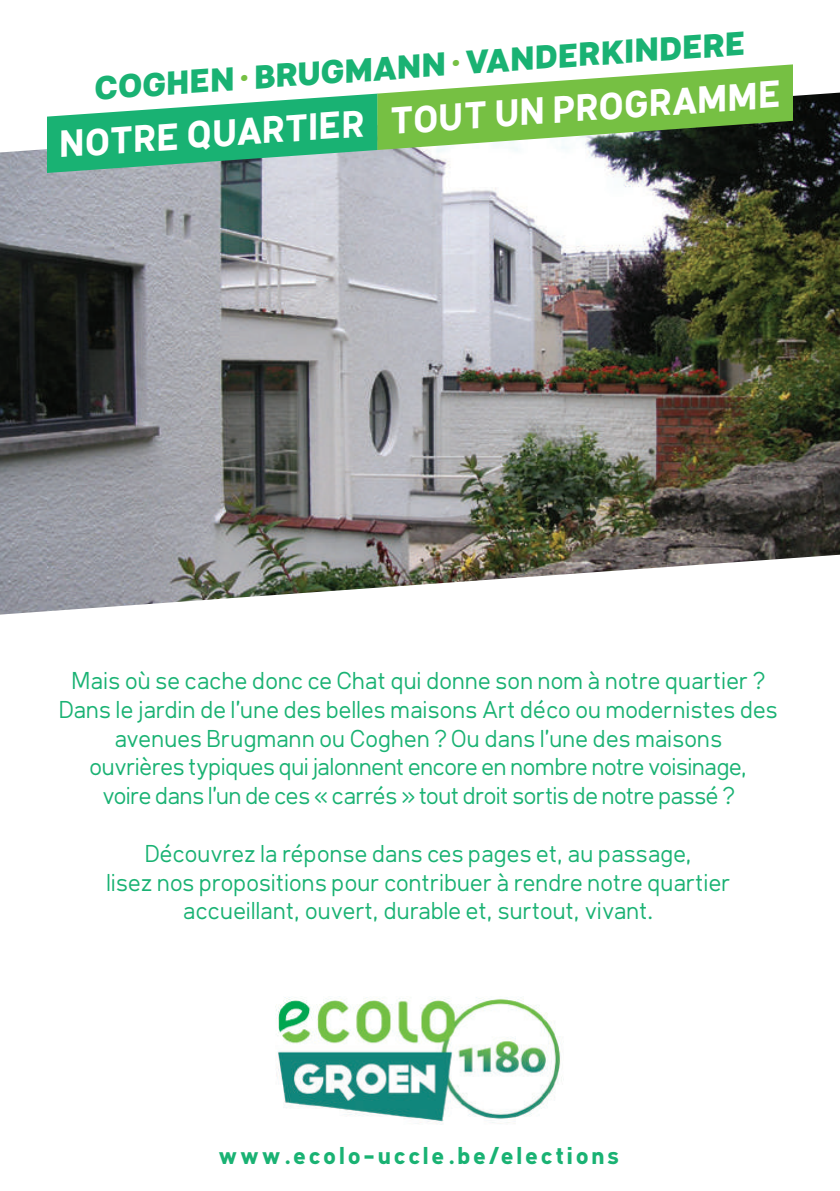
<style>
.page{position:relative;width:840px;height:1191px;background:#fff}
.page>*{position:absolute;margin:0;border:0;box-sizing:border-box;transform-origin:0 0}
.t1{font:700 37.2px "Klima";color:#fff}
.t2{font:800 32.6px "Klima";color:#19b273}
.t3{font:24px/28.8px "Klima";letter-spacing:-.01em;color:#19b273;text-align:center}
.t4{font:700 24px "Klima";letter-spacing:.1em;color:#19b273}
.s1{color:#76c043}
</style>
<div class="page">
<img style="left:0;top:93px;width:839px;height:521px">
<svg style="left:47px;top:64px;width:745px;height:109px"></svg>
<img style="left:275px;top:996px;width:289px;height:129px">
<h2 class="t2" style="left:92px;top:60px;width:653px;rotate:-4deg">COGHEN <span class="s1">·</span> BRUGMANN <span class="s1">·</span> VANDERKINDERE</h2>
<h1 class="t1" style="left:58px;top:110px;width:724px;rotate:-4deg">NOTRE QUARTIER TOUT UN PROGRAMME</h1>
<p class="t3" style="left:60px;top:664px;width:720px">Mais où se cache donc ce Chat qui donne son nom à notre quartier ?<br>Dans le jardin de l’une des belles maisons Art déco ou modernistes des avenues Brugmann ou Coghen ? Ou dans l’une des maisons<br>ouvrières typiques qui jalonnent encore en nombre notre voisinage,<br>voire dans l’un de ces « carrés » tout droit sortis de notre passé ?</p>
<p class="t3" style="left:108px;top:837px;width:625px">Découvrez la réponse dans ces pages et, au passage,<br>lisez nos propositions pour contribuer à rendre notre quartier accueillant, ouvert, durable et, surtout, vivant.</p>
<p class="t4" style="left:219px;top:1133px;width:402px">www.ecolo-uccle.be/elections</p>
</div>
